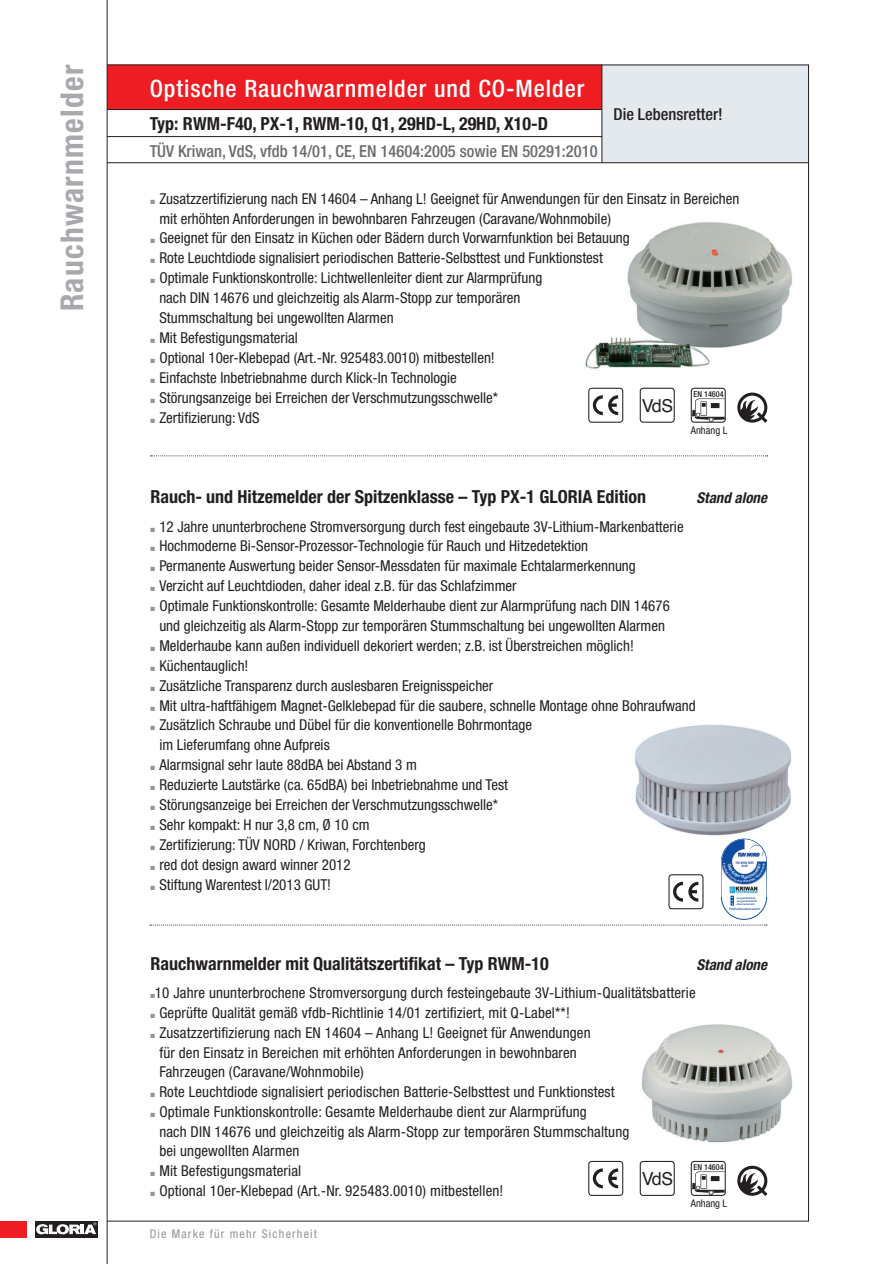
<style>
.page{position:relative;width:893px;height:1264px;background:#fff}
.page>*{position:absolute;margin:0;border:0;box-sizing:border-box;transform-origin:0 0}
.t1{font:700 condensed 31.5px "Helvetica Neue";letter-spacing:.04em;color:#a8a9ad}
.t2{font:500 condensed 24px "Helvetica Neue";letter-spacing:.04em;color:#fff}
.t3{font:700 condensed 18px "Helvetica Neue";color:#231f20}
.t4{font:17.85px "Helvetica";letter-spacing:-.065em;color:#231f20}
.t5{font:500 condensed 16.5px "Helvetica Neue";color:#6c6d70}
.t6{font:500 condensed 16.5px "Helvetica Neue";color:#231f20}
.t7{font:condensed 15px/19.5px "Helvetica Neue";color:#231f20}
.t8{font:italic 700 condensed 15px "Helvetica Neue";color:#231f20}
.t9{font:condensed 12px "Helvetica Neue";letter-spacing:.1em;color:#939598}
.t10{font:condensed 10.5px "Helvetica Neue";color:#231f20}
.t11{font:500 condensed 8.1px "Helvetica Neue";color:#231f20}
.t12{font:500 3.15px "Helvetica Neue";color:#0d4da1}
.t13{font:2.7px/3.3px "Zapf Dingbats ITC";color:#0d4da1;text-align:justify}
.t14{font:500 2.55px/3.2px "Helvetica Neue";color:#0d4da1}
.s1{color:#939598}
</style>
<div class="page">
<div style="left:107px;top:65px;width:495px;height:45px;background:#ee1d23"></div>
<div style="left:602px;top:65px;width:206px;height:98px;background:#e4e9ed"></div>
<div style="left:0;top:1221px;width:26px;height:17px;background:#ee1d23"></div>
<div style="left:35px;top:1221px;width:62px;height:17px;background:linear-gradient(to right,#231f20,#231f20)"></div>
<svg style="left:36px;top:1222px;width:60px;height:12px"></svg>
<hr style="left:107px;top:109px;width:495px;height:1px;background:#231f20">
<hr style="left:107px;top:136px;width:495px;height:1px;background:#231f20">
<hr style="left:107px;top:0;width:1px;height:1264px;background:#231f20">
<hr style="left:107px;top:162px;width:701px;height:1px;background:#231f20">
<hr style="left:602px;top:65px;width:1px;height:98px;background:#231f20">
<img style="left:585px;top:222px;width:208px;height:147px">
<div style="left:640px;top:388px;width:35px;height:35px;border:1px solid #231f20;border-radius:3px"></div>
<div style="left:588px;top:388px;width:35px;height:35px;border:1px solid #231f20;border-radius:3px"></div>
<svg style="left:593px;top:395px;width:25px;height:20px"></svg>
<svg style="left:737px;top:392px;width:30px;height:31px"></svg>
<img style="left:693px;top:398px;width:31px;height:23px">
<div style="left:691px;top:388px;width:35px;height:35px;border:1px solid #231f20;border-radius:3px"></div>
<div style="left:640px;top:1161px;width:35px;height:35px;border:1px solid #231f20;border-radius:3px"></div>
<div style="left:588px;top:1161px;width:35px;height:35px;border:1px solid #231f20;border-radius:3px"></div>
<svg style="left:593px;top:1168px;width:25px;height:20px"></svg>
<svg style="left:737px;top:1165px;width:30px;height:31px"></svg>
<img style="left:693px;top:1171px;width:31px;height:23px">
<div style="left:691px;top:1161px;width:35px;height:35px;border:1px solid #231f20;border-radius:3px"></div>
<img style="left:634px;top:724px;width:158px;height:112px">
<svg style="left:151px;top:456px;width:617px;height:1px"></svg>
<img style="left:641px;top:1024px;width:152px;height:119px">
<svg style="left:150px;top:838px;width:617px;height:88px"></svg>
<h1 class="t1" style="left:53px;top:311px;width:248px;rotate:-90deg">Rauchwarnmelder</h1>
<h2 class="t2" style="left:150px;top:74px;width:436px">Optische Rauchwarnmelder und CO-Melder</h2>
<p class="t3" style="left:150px;top:112px;width:400px">Typ: RWM-F40, PX-1, RWM-10, Q1, 29HD-L, 29HD, X10-D</p>
<p class="t5" style="left:150px;top:141px;width:449px">TÜV Kriwan, VdS, vfdb 14/01, CE, EN 14604:2005 sowie EN 50291:2010</p>
<p class="t6" style="left:613px;top:104px;width:111px">Die Lebensretter!</p>
<p class="t7" style="left:159px;top:189px;width:581px;text-indent:-9px"><span class="s1">■</span> Zusatzzertifizierung nach EN 14604 – Anhang L! Geeignet für Anwendungen für den Einsatz in Bereichen mit erhöhten Anforderungen in bewohnbaren Fahrzeugen (Caravane/Wohnmobile)</p>
<p class="t7" style="left:150px;top:228px;width:481px"><span class="s1">■</span> Geeignet für den Einsatz in Küchen oder Bädern durch Vorwarnfunktion bei Betauung</p>
<p class="t7" style="left:150px;top:248px;width:454px"><span class="s1">■</span> Rote Leuchtdiode signalisiert periodischen Batterie-Selbsttest und Funktionstest</p>
<p class="t7" style="left:159px;top:268px;width:384px;text-indent:-9px"><span class="s1">■</span> Optimale Funktionskontrolle: Lichtwellenleiter dient zur Alarmprüfung nach DIN 14676 und gleichzeitig als Alarm-Stopp zur temporären<br>Stummschaltung bei ungewollten Alarmen</p>
<p class="t7" style="left:150px;top:328px;width:149px"><span class="s1">■</span> Mit Befestigungsmaterial</p>
<p class="t7" style="left:150px;top:347px;width:346px"><span class="s1">■</span> Optional 10er-Klebepad (Art.-Nr. 925483.0010) mitbestellen!</p>
<p class="t7" style="left:150px;top:367px;width:308px"><span class="s1">■</span> Einfachste Inbetriebnahme durch Klick-In Technologie</p>
<p class="t7" style="left:150px;top:387px;width:349px"><span class="s1">■</span> Störungsanzeige bei Erreichen der Verschmutzungsschwelle*</p>
<p class="t7" style="left:150px;top:407px;width:111px"><span class="s1">■</span> Zertifizierung: VdS</p>
<p class="t11" style="left:693px;top:389px;width:32px">EN 14604</p>
<p class="t4" style="left:642px;top:392px;width:33px">VdS</p>
<p class="t10" style="left:691px;top:424px;width:38px">Anhang L</p>
<p class="t3" style="left:150px;top:486px;width:497px">Rauch- und Hitzemelder der Spitzenklasse – Typ PX-1 GLORIA Edition</p>
<p class="t8" style="left:696px;top:488px;width:72px">Stand alone</p>
<p class="t7" style="left:150px;top:516px;width:535px"><span class="s1">■</span> 12 Jahre ununterbrochene Stromversorgung durch fest eingebaute 3V-Lithium-Markenbatterie</p>
<p class="t7" style="left:150px;top:536px;width:439px"><span class="s1">■</span> Hochmoderne Bi-Sensor-Prozessor-Technologie für Rauch und Hitzedetektion</p>
<p class="t7" style="left:150px;top:556px;width:487px"><span class="s1">■</span> Permanente Auswertung beider Sensor-Messdaten für maximale Echtalarmerkennung</p>
<p class="t7" style="left:150px;top:576px;width:368px"><span class="s1">■</span> Verzicht auf Leuchtdioden, daher ideal z.B. für das Schlafzimmer</p>
<p class="t7" style="left:150px;top:596px;width:521px;text-align:center"><span class="s1">■</span> Optimale Funktionskontrolle: Gesamte Melderhaube dient zur Alarmprüfung nach DIN 14676 und gleichzeitig als Alarm-Stopp zur temporären Stummschaltung bei ungewollten Alarmen</p>
<p class="t7" style="left:150px;top:635px;width:485px"><span class="s1">■</span> Melderhaube kann außen individuell dekoriert werden; z.B. ist Überstreichen möglich!</p>
<p class="t7" style="left:150px;top:655px;width:100px"><span class="s1">■</span> Küchentauglich!</p>
<p class="t7" style="left:150px;top:675px;width:345px"><span class="s1">■</span> Zusätzliche Transparenz durch auslesbaren Ereignisspeicher</p>
<p class="t7" style="left:150px;top:695px;width:547px"><span class="s1">■</span> Mit ultra-haftfähigem Magnet-Gelklebepad für die saubere, schnelle Montage ohne Bohraufwand</p>
<p class="t7" style="left:159px;top:715px;width:374px;line-height:20px;text-indent:-9px"><span class="s1">■</span> Zusätzlich Schraube und Dübel für die konventionelle Bohrmontage im Lieferumfang ohne Aufpreis</p>
<p class="t7" style="left:150px;top:755px;width:268px"><span class="s1">■</span> Alarmsignal sehr laute 88dBA bei Abstand 3 m</p>
<p class="t7" style="left:150px;top:775px;width:359px"><span class="s1">■</span> Reduzierte Lautstärke (ca. 65dBA) bei Inbetriebnahme und Test</p>
<p class="t7" style="left:150px;top:795px;width:349px"><span class="s1">■</span> Störungsanzeige bei Erreichen der Verschmutzungsschwelle*</p>
<p class="t7" style="left:150px;top:815px;width:221px"><span class="s1">■</span> Sehr kompakt: H nur 3,8 cm, Ø 10 cm</p>
<p class="t7" style="left:150px;top:835px;width:277px"><span class="s1">■</span> Zertifizierung: TÜV NORD / Kriwan, Forchtenberg</p>
<p class="t7" style="left:150px;top:855px;width:202px"><span class="s1">■</span> red dot design award winner 2012</p>
<p class="t7" style="left:150px;top:875px;width:182px"><span class="s1">■</span> Stiftung Warentest I/2013 GUT!</p>
<p class="t13" style="left:731px;top:896px;width:4px">✓ ✓ ✓</p>
<p class="t14" style="left:737px;top:896px;width:22px">Langzeitbatterie<br>Langzeitstabilität<br>Alarmautonatik</p>
<p class="t12" style="left:729px;top:907px;width:33px">Produktionüberwacht</p>
<p class="t3" style="left:150px;top:952px;width:400px">Rauchwarnmelder mit Qualitätszertifikat – Typ RWM-10</p>
<p class="t8" style="left:696px;top:955px;width:72px">Stand alone</p>
<p class="t7" style="left:150px;top:983px;width:547px"><span class="s1">■</span>10 Jahre ununterbrochene Stromversorgung durch festeingebaute 3V-Lithium-Qualitätsbatterie</p>
<p class="t7" style="left:150px;top:1003px;width:421px"><span class="s1">■</span> Geprüfte Qualität gemäß vfdb-Richtlinie 14/01 zertifiziert, mit Q-Label**!</p>
<p class="t7" style="left:159px;top:1023px;width:433px;text-indent:-9px"><span class="s1">■</span> Zusatzzertifizierung nach EN 14604 – Anhang L! Geeignet für Anwendungen für den Einsatz in Bereichen mit erhöhten Anforderungen in bewohnbaren<br>Fahrzeugen (Caravane/Wohnmobile)</p>
<p class="t7" style="left:150px;top:1082px;width:466px"><span class="s1">■</span> Rote Leuchtdiode signalisiert periodischen Batterie-Selbsttest und Funktionstest</p>
<p class="t7" style="left:159px;top:1102px;width:472px;text-indent:-9px"><span class="s1">■</span> Optimale Funktionskontrolle: Gesamte Melderhaube dient zur Alarmprüfung<br>nach DIN 14676 und gleichzeitig als Alarm-Stopp zur temporären Stummschaltung bei ungewollten Alarmen</p>
<p class="t7" style="left:150px;top:1161px;width:152px"><span class="s1">■</span> Mit Befestigungsmaterial</p>
<p class="t7" style="left:150px;top:1180px;width:355px"><span class="s1">■</span> Optional 10er-Klebepad (Art.-Nr. 925483.0010) mitbestellen!</p>
<p class="t11" style="left:693px;top:1162px;width:32px">EN 14604</p>
<p class="t10" style="left:691px;top:1197px;width:38px">Anhang L</p>
<p class="t4" style="left:642px;top:1165px;width:33px">VdS</p>
<p class="t9" style="left:150px;top:1227px;width:169px">Die Marke für mehr Sicherheit</p>
</div>
